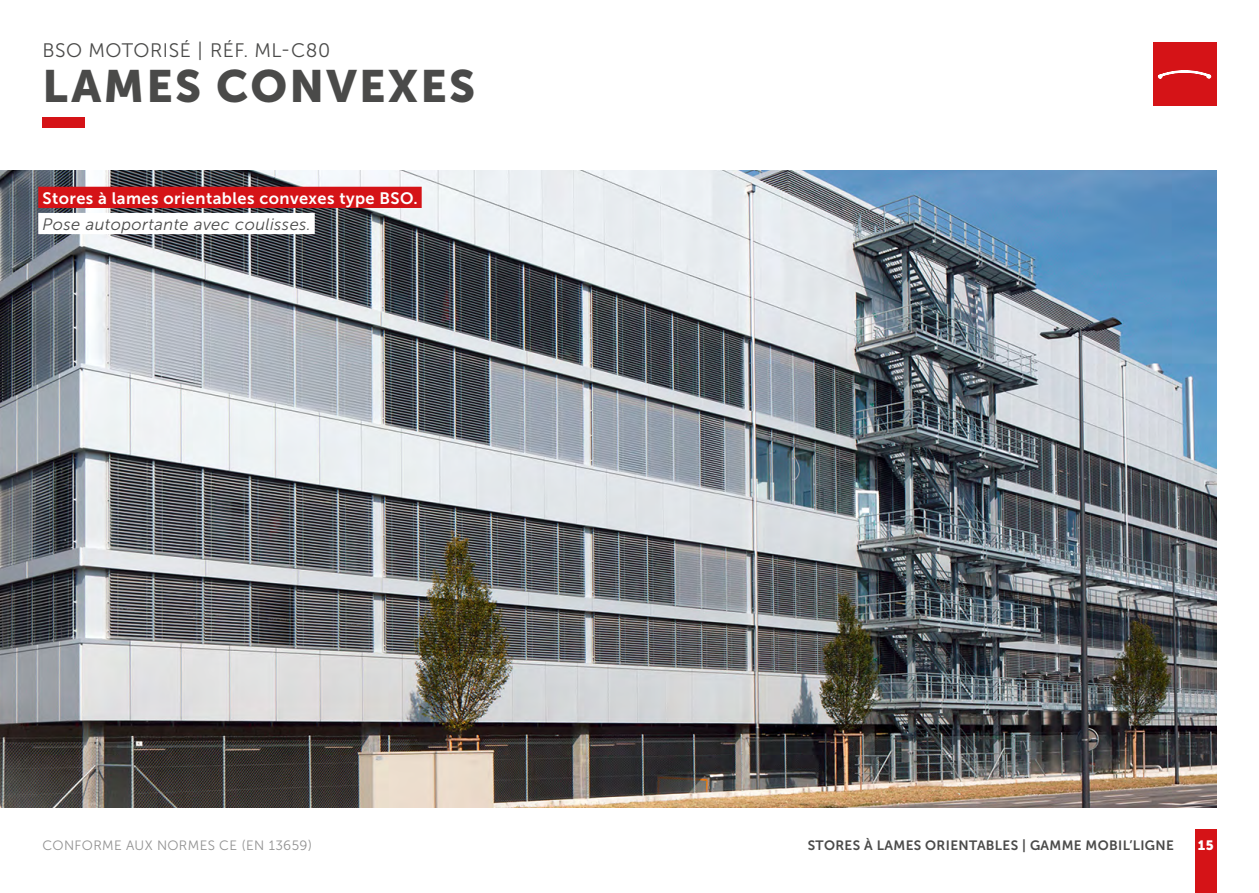
<style>
.page{position:relative;width:1259px;height:893px;background:#fff}
.page>*{position:absolute;margin:0;border:0;box-sizing:border-box;transform-origin:0 0}
.t1{font:45px "Museo Sans 900";letter-spacing:.05em;color:#4a4a49}
.t2{font:19.5px "Museo Sans 300";letter-spacing:.025em;color:#4a4a49}
.t3{font:16.5px "Museo Sans 700";letter-spacing:.025em;color:#fff}
.t4{font:italic 16.5px "Museo Sans 300";letter-spacing:.025em;color:#4a4a49}
.t5{font:13.5px "Museo Sans 700";letter-spacing:.025em;color:#4a4a49}
.t6{font:13.5px "Museo Sans 300";letter-spacing:.025em;color:#929292}
.t7{font:13.5px "Museo Sans 900";color:#fff}
</style>
<div class="page">
<div style="left:1195px;top:829px;width:21px;height:64px;background:#d51317"></div>
<div style="left:43px;top:117px;width:42px;height:11px;background:#d51317"></div>
<img style="left:0;top:170px;width:1216px;height:638px">
<div style="left:38px;top:187px;width:384px;height:21px;background:#d51317"></div>
<div style="left:38px;top:213px;width:277px;height:21px;background:#fff"></div>
<div style="left:1152px;top:43px;width:64px;height:63px;background:#d51317"></div>
<svg style="left:1157px;top:70px;width:55px;height:9px"></svg>
<h2 class="t2" style="left:43px;top:40px;width:289px">BSO MOTORISÉ | RÉF. ML-C80</h2>
<h1 class="t1" style="left:43px;top:61px;width:434px">LAMES CONVEXES</h1>
<p class="t3" style="left:43px;top:189px;width:377px">Stores à lames orientables convexes type BSO.</p>
<p class="t4" style="left:43px;top:215px;width:270px">Pose autoportante avec coulisses.</p>
<p class="t6" style="left:43px;top:838px;width:271px">CONFORME AUX NORMES CE (EN 13659)</p>
<p class="t5" style="left:808px;top:838px;width:368px">STORES À LAMES ORIENTABLES | GAMME MOBIL’LIGNE</p>
<p class="t7" style="left:1197px;top:838px;width:18px">15</p>
</div>
